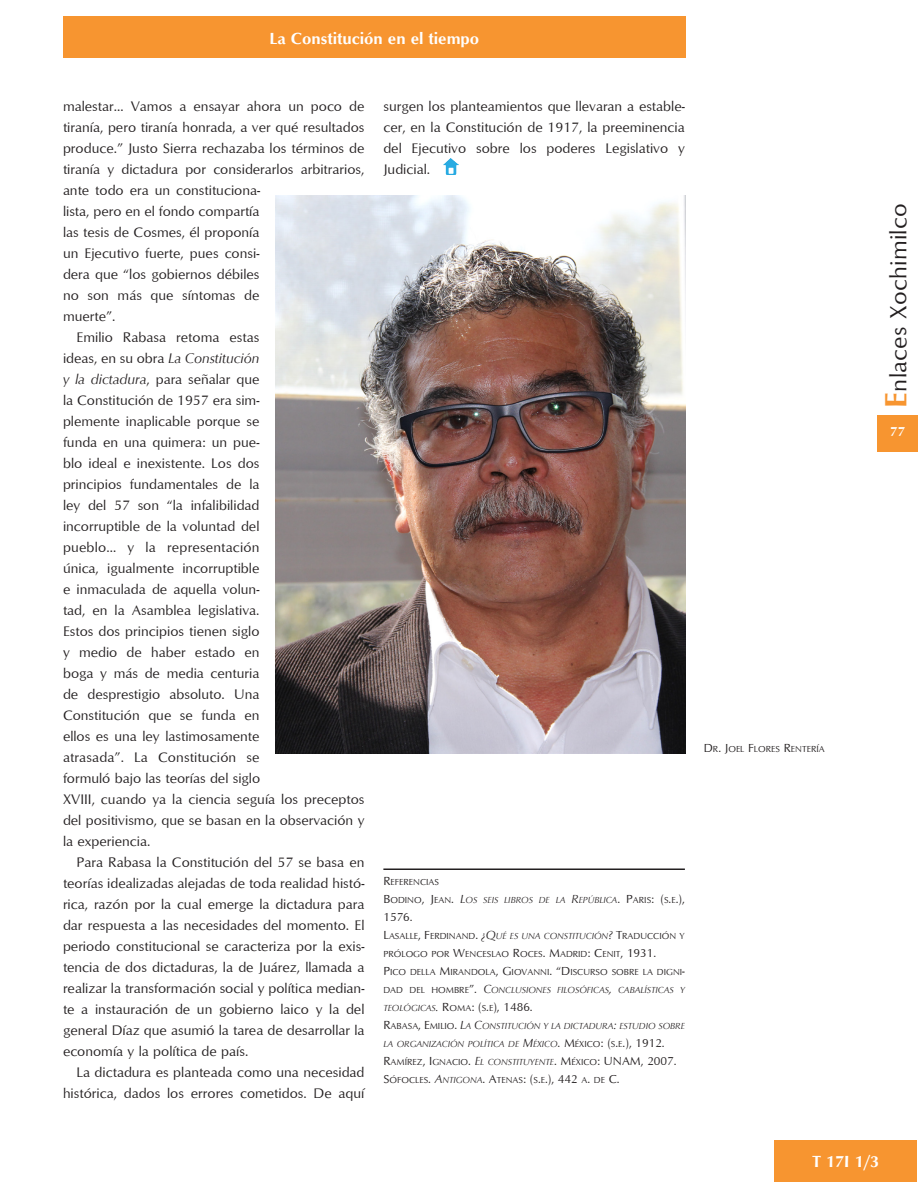
<style>
.page{position:relative;width:918px;height:1188px;background:#fff}
.page>*{position:absolute;margin:0;border:0;box-sizing:border-box;transform-origin:0 0}
.t1{font:24px "Optimum";letter-spacing:.01em;color:#231f20}
.t2{font:700 16.5px "Optimum";color:#fff}
.cuerpo_de_texto{font:14.25px/21px "Optimum";color:#231f20;text-align:justify}
.cuerpo_de_textosin_s{font:14.25px/21px "Optimum";color:#231f20}
.t3{font:700 13.5px "Optimum";color:#fff}
.pie_2o_parrafo{font:12px "Optimum";color:#231f20}
.pie_2o_parrafo-2{font:9px/18px "Optimum";color:#231f20}
.pie_2o_parrafo-3{font:italic 9px/18px "Optimum";color:#231f20}
.pies_de_foto{font:9px "Optimum";color:#231f20}
.pie{font:9px "Optimum";color:#231f20}
.s1{font-style:italic}
.s2{font-size:12px}
.s3{font-style:normal;font-size:12px}
.s4{font-style:normal}
.s5{font-style:italic;font-size:12px}
.s6{font-style:italic;font-size:9px}
.s7{font-size:9px}
.s8{font-weight:700;font-size:31.5px;color:#f79530}
</style>
<div class="page">
<div style="left:877px;top:415px;width:41px;height:36px;background:#f79530"></div>
<div style="left:63px;top:16px;width:623px;height:42px;background:#f79530"></div>
<div style="left:775px;top:1140px;width:142px;height:42px;background:#f79530"></div>
<hr style="left:383px;top:868px;width:302px;height:2px;background:#231f20">
<img style="left:275px;top:195px;width:411px;height:558px">
<img style="left:443px;top:159px;width:16px;height:16px">
<p class="t2" style="left:269px;top:28px;width:211px">La Constitución en el tiempo</p>
<p class="cuerpo_de_textosin_s" style="left:63px;top:95px;width:303px">malestar… Vamos a ensayar ahora un poco de tiranía, pero tiranía honrada, a ver qué resultados produce.” Justo Sierra rechazaba los términos de tiranía y dictadura por considerarlos arbitrarios, ante todo era un constituciona-<br>lista, pero en el fondo compartía<br>las tesis de Cosmes, él proponía<br>un Ejecutivo fuerte, pues consi-<br>dera que “los gobiernos débiles<br>no son más que síntomas de<br>muerte”.</p>
<p class="cuerpo_de_texto" style="left:63px;top:326px;width:303px;text-align:left;text-indent:14px">Emilio Rabasa retoma estas<br>ideas, en su obra <span class="s1">La Constitución<br>y la dictadura</span>, para señalar que<br>la Constitución de 1957 era sim-<br>plemente inaplicable porque se<br>funda en una quimera: un pue-<br>blo ideal e inexistente. Los dos<br>principios fundamentales de la<br>ley del 57 son “la infalibilidad<br>incorruptible de la voluntad del<br>pueblo… y la representación<br>única, igualmente incorruptible<br>e inmaculada de aquella volun-<br>tad, en la Asamblea legislativa.<br>Estos dos principios tienen siglo<br>y medio de haber estado en<br>boga y más de media centuria<br>de desprestigio absoluto. Una<br>Constitución que se funda en<br>ellos es una ley lastimosamente<br>atrasada”. La Constitución se<br>formuló bajo las teorías del siglo<br>XVIII, cuando ya la ciencia seguía los preceptos del positivismo, que se basan en la observación y la experiencia.</p>
<p class="cuerpo_de_texto" style="left:63px;top:851px;width:303px;text-indent:14px">Para Rabasa la Constitución del 57 se basa en teorías idealizadas alejadas de toda realidad histó&shy;rica, razón por la cual emerge la dictadura para dar respuesta a las necesidades del momento. El periodo constitucional se caracteriza por la exis&shy;tencia de dos dictaduras, la de Juárez, llamada a realizar la transformación social y política median&shy;te a instauración de un gobierno laico y la del general Díaz que asumió la tarea de desarrollar la economía y la política de país.</p>
<p class="cuerpo_de_texto" style="left:63px;top:1061px;width:303px;text-align:right">La dictadura es planteada como una necesidad histórica, dados los errores cometidos. De aquí</p>
<p class="cuerpo_de_texto" style="left:383px;top:95px;width:303px">surgen los planteamientos que llevaran a estable&shy;cer, en la Constitución de 1917, la preeminencia del Ejecutivo sobre los poderes Legislativo y Judicial.</p>
<p class="pie" style="left:383px;top:876px;width:57px"><span class="s2">R</span>EFERENCIAS</p>
<p class="pie_2o_parrafo-3" style="left:383px;top:891px;width:303px"><span class="s3">B</span><span class="s4">ODINO</span><span class="s3">, J</span><span class="s4">EAN</span><span class="s3">.</span> <span class="s2">L</span>OS SEIS LIBROS DE LA <span class="s2">R</span>EPÚBLICA<span class="s3">. P</span><span class="s4">ARIS</span><span class="s3">: (</span><span class="s4">S</span><span class="s3">.</span><span class="s4">E</span><span class="s3">.),</span></p>
<p class="pie_2o_parrafo" style="left:383px;top:910px;width:31px">1576.</p>
<p class="pie_2o_parrafo-2" style="left:383px;top:927px;width:303px"><span class="s2">L</span>ASALLE<span class="s2">, F</span>ERDINAND<span class="s2">.</span> <span class="s5">¿Q</span><span class="s1">UÉ ES UNA CONSTITUCIÓN</span><span class="s5">?</span> <span class="s2">T</span>RADUCCIÓN Y<br>PRÓLOGO POR <span class="s2">W</span>ENCESLAO <span class="s2">R</span>OCES<span class="s2">. M</span>ADRID<span class="s2">: C</span>ENIT<span class="s2">, 1931.</span></p>
<p class="pie_2o_parrafo-2" style="left:383px;top:963px;width:303px"><span class="s2">P</span>ICO DELLA <span class="s2">M</span>IRANDOLA<span class="s2">, G</span> IOVANNI<span class="s2">. “D</span>ISCURSO SOBRE LA DIGNI<span class="s2">-<br></span>DAD DEL HOMBRE<span class="s2">”.</span> <span class="s5">C</span><span class="s1">ONCLUSIONES FILOSÓFICAS</span><span class="s5">,</span> <span class="s1">CABALÍSTICAS Y</span></p>
<p class="pie_2o_parrafo" style="left:383px;top:1000px;width:151px"><span class="s6">TEOLÓGICAS</span><span class="s1">.</span> R<span class="s7">OMA</span>: (<span class="s7">S</span>.<span class="s7">E</span>), 1486.</p>
<p class="pie_2o_parrafo-3" style="left:383px;top:1017px;width:303px"><span class="s3">R</span><span class="s4">ABASA</span><span class="s3">, E</span> <span class="s4">MILIO</span><span class="s3">.</span> <span class="s2">L</span>A <span class="s2">C</span>ONSTITUCIÓN Y LA DICTADURA<span class="s2">:</span> ESTUDIO SOBRE<br>LA ORGANIZACIÓN POLÍTICA DE <span class="s2">M</span>ÉXICO<span class="s3">. M</span> <span class="s4">ÉXICO</span><span class="s3">: (</span><span class="s4">S</span><span class="s3">.</span><span class="s4">E</span><span class="s3">.), 1912.</span></p>
<p class="pie_2o_parrafo-2" style="left:383px;top:1053px;width:231px"><span class="s2">R</span>AMÍREZ<span class="s2">, I</span> GNACIO<span class="s2">.</span> <span class="s5">E</span><span class="s1">L CONSTITUYENTE</span><span class="s2">. M</span> ÉXICO<span class="s2">: UNAM</span></p>
<p class="pie_2o_parrafo" style="left:641px;top:1054px;width:37px">, 2007.</p>
<p class="pie_2o_parrafo-2" style="left:383px;top:1071px;width:238px"><span class="s2">S</span>ÓFOCLES<span class="s2">.</span> <span class="s5">A</span><span class="s1">NTIGONA</span><span class="s2">. A</span>TENAS<span class="s2">: (</span>S<span class="s2">.</span>E<span class="s2">.), 442</span> A<span class="s2">.</span> DE <span class="s2">C.</span></p>
<p class="pies_de_foto" style="left:704px;top:744px;width:122px"><span class="s2">D</span> R<span class="s2">. J</span>OEL <span class="s2">F</span>LORES <span class="s2">R</span>ENTERÍA</p>
<h1 class="t1" style="left:884px;top:408px;width:206px;rotate:-90deg"><span class="s8">E</span>nlaces Xochimilco</h1>
<p class="t3" style="left:890px;top:424px;width:16px">77</p>
<p class="t2" style="left:813px;top:1152px;width:68px">T 17I 1/3</p>
</div>
